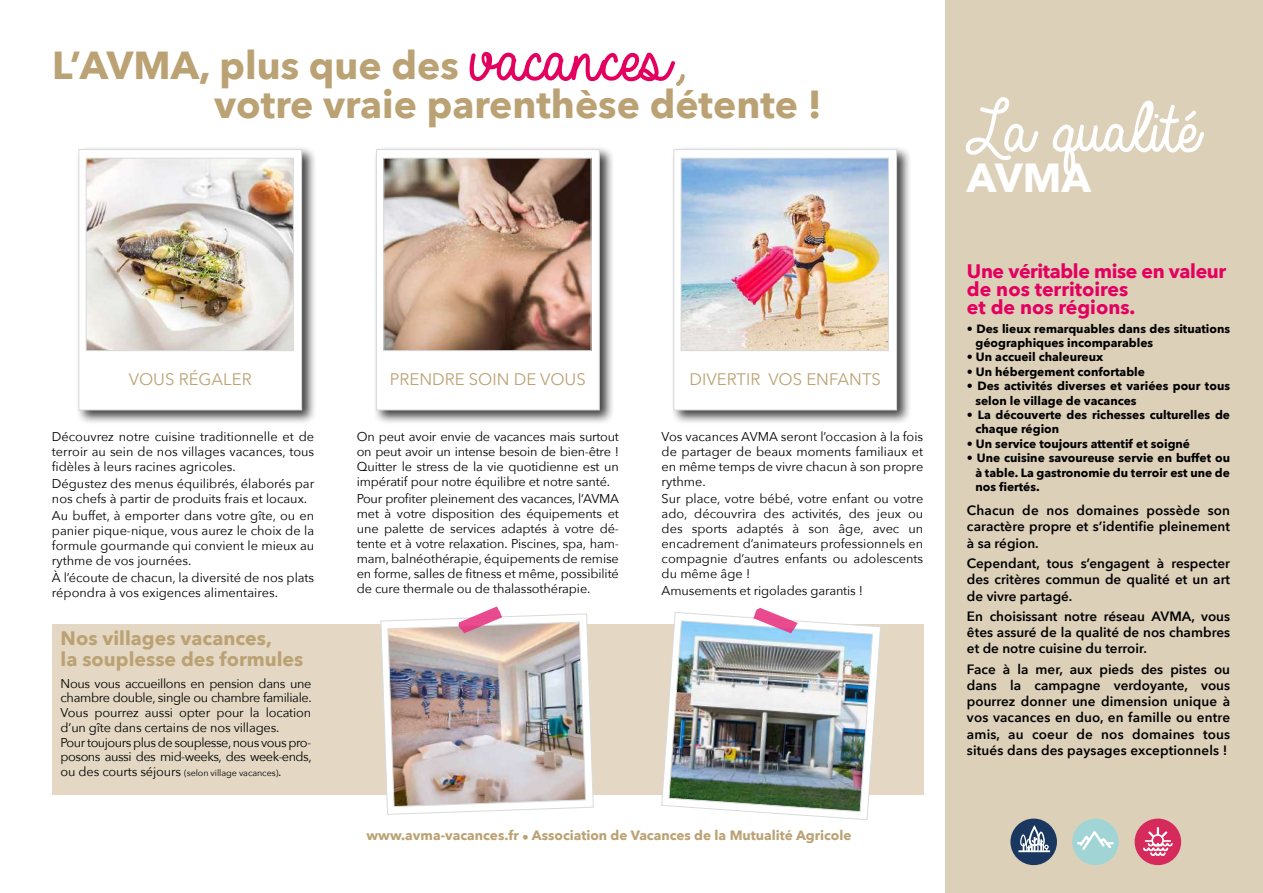
<style>
.page{position:relative;width:1263px;height:893px;background:#fff}
.page>*{position:absolute;margin:0;border:0;box-sizing:border-box;transform-origin:0 0}
.t1{font:75px "Always In My Heart";color:#fff}
.t2{font:75px "Always In My Heart";color:#e3005f}
.t3{font:700 40.5px "Avenir Next";color:#fff}
.t4{font:700 39px/39px "Avenir Next";color:#bba274}
.t5{font:700 19.5px/18px "Avenir Next";letter-spacing:-.01em;color:#e3005f}
.t6{font:700 19.5px/21px "Avenir Next";color:#bba274}
.t7{font:16.65px "Avenir Next";color:#bba274}
.t8{font:600 13.5px/16.2px "Avenir Next";color:#000;text-align:justify}
.t9{font:700 13.5px "Avenir Next";color:#bba274}
.t10{font:12.75px/15px "Avenir Next";letter-spacing:-.01em;color:#000;text-align:justify}
.t11{font:12.75px/14.7px "Avenir Next";letter-spacing:-.03em;color:#000}
.t12{font:700 12px/14.4px "Avenir Next";color:#000}
.t13{font:9px "Avenir Next";letter-spacing:-.01em;color:#000}
.s1{color:#bba274}
.s2{font-size:12.75px}
.s3{font-weight:500}
</style>
<div class="page">
<div style="left:945px;top:0;width:318px;height:893px;background:#ddd0b9"></div>
<div style="left:1072px;top:819px;width:47px;height:46px;background:#a1d5d5;border-radius:50%"></div>
<svg style="left:1077px;top:831px;width:36px;height:19px"></svg>
<div style="left:1010px;top:819px;width:47px;height:46px;background:#1a385f;border-radius:50%"></div>
<svg style="left:1020px;top:825px;width:29px;height:25px"></svg>
<hr style="left:1018px;top:850px;width:32px;height:2px;background:#fff">
<div style="left:1134px;top:819px;width:47px;height:46px;background:#d6295c;border-radius:50%"></div>
<svg style="left:1143px;top:828px;width:30px;height:28px"></svg>
<div style="left:52px;top:624px;width:871px;height:170px;background:#e4d8c4"></div>
<div style="left:75px;top:146px;width:242px;height:280px;background:#000;opacity:.75"></div>
<div style="left:79px;top:149px;width:223px;height:261px;background:#fff;border:1px solid #d9dadb"></div>
<img style="left:88px;top:160px;width:204px;height:189px">
<div style="left:86px;top:158px;width:208px;height:193px;border:1px solid #d9dadb"></div>
<div style="left:373px;top:146px;width:241px;height:280px;background:#000;opacity:.75"></div>
<div style="left:376px;top:149px;width:223px;height:261px;background:#fff;border:1px solid #d9dadb"></div>
<img style="left:385px;top:160px;width:204px;height:189px">
<div style="left:383px;top:158px;width:208px;height:193px;border:1px solid #d9dadb"></div>
<div style="left:670px;top:146px;width:242px;height:280px;background:#000;opacity:.75"></div>
<div style="left:673px;top:149px;width:224px;height:261px;background:#fff;border:1px solid #d9dadb"></div>
<img style="left:683px;top:160px;width:204px;height:189px">
<div style="left:681px;top:158px;width:208px;height:193px;border:1px solid #d9dadb"></div>
<img style="left:380px;top:606px;width:214px;height:209px">
<svg style="left:661px;top:626px;width:220px;height:194px"></svg>
<img style="left:668px;top:608px;width:205px;height:204px">
<h3 class="t4" style="left:214px;top:46px;width:609px;text-indent:-162px">L’AVMA, plus que des<br>votre vraie parenthèse détente !</h3>
<h1 class="t2" style="left:455px;top:17px;width:213px">vacances<span class="s1">,</span></h1>
<h3 class="t7" style="left:129px;top:365px;width:124px">VOUS RÉGALER</h3>
<h3 class="t7" style="left:390px;top:365px;width:197px">PRENDRE SOIN DE VOUS</h3>
<h3 class="t7" style="left:689px;top:365px;width:193px">DIVERTIR VOS ENFANTS</h3>
<p class="t10" style="left:52px;top:429px;width:264px">Découvrez notre cuisine traditionnelle et de terroir au sein de nos villages vacances, tous fidèles à leurs racines agricoles.</p>
<p class="t10" style="left:52px;top:476px;width:264px">Dégustez des menus équilibrés, élaborés par nos chefs à partir de produits frais et locaux.</p>
<p class="t10" style="left:52px;top:508px;width:264px">Au buffet, à emporter dans votre gîte, ou en panier pique-nique, vous aurez le choix de la formule gourmande qui convient le mieux au rythme de vos journées.</p>
<p class="t10" style="left:52px;top:570px;width:264px">À l’écoute de chacun, la diversité de nos plats répondra à vos exigences alimentaires.</p>
<h3 class="t6" style="left:61px;top:627px;width:244px">Nos villages vacances,<br>la souplesse des formules</h3>
<p class="t11" style="left:61px;top:675px;width:253px">Nous vous accueillons en pension dans une chambre double, single ou chambre familiale.<br>Vous pourrez aussi opter pour la location d’un gîte dans certains de nos villages.<br>Pour toujours plus de souplesse, nous vous pro&shy;posons aussi des mid-weeks, des week-ends,</p>
<p class="t13" style="left:61px;top:765px;width:222px"><span class="s2">ou des courts séjours</span> (selon village vacances)<span class="s2">.</span></p>
<p class="t10" style="left:357px;top:429px;width:264px">On peut avoir envie de vacances mais surtout on peut avoir un intense besoin de bien-être !<br>Quitter le stress de la vie quotidienne est un impératif pour notre équilibre et notre santé.</p>
<p class="t10" style="left:357px;top:491px;width:264px">Pour profiter pleinement des vacances, l’AVMA met à votre disposition des équipements et une palette de services adaptés à votre dé&shy;tente et à votre relaxation. Piscines, spa, ham&shy;mam, balnéothérapie, équipements de remise en forme, salles de fitness et même, possibilité de cure thermale ou de thalassothérapie.</p>
<p class="t10" style="left:662px;top:429px;width:263px">Vos vacances AVMA seront l’occasion à la fois de partager de beaux moments familiaux et en même temps de vivre chacun à son propre rythme.</p>
<p class="t10" style="left:662px;top:491px;width:263px">Sur place, votre bébé, votre enfant ou votre ado, découvrira des activités, des jeux ou des sports adaptés à son âge, avec un encadrement d’animateurs professionnels en compagnie d’autres enfants ou adolescents du même âge !</p>
<p class="t10" style="left:662px;top:583px;width:203px">Amusements et rigolades garantis !</p>
<p class="t9" style="left:366px;top:824px;width:486px">www.avma-vacances.fr • Association de Vacances de la Mutualité Agricole</p>
<h1 class="t1" style="left:956px;top:88px;width:230px">La qualité</h1>
<h2 class="t3" style="left:967px;top:142px;width:126px">AVMA</h2>
<h3 class="t5" style="left:967px;top:262px;width:261px">Une véritable mise en valeur de nos territoires<br>et de nos régions.</h3>
<p class="t12" style="left:975px;top:321px;width:256px;text-indent:-8px"><span class="s3">•</span> Des lieux remarquables dans des situations géographiques incomparables</p>
<p class="t12" style="left:967px;top:350px;width:138px"><span class="s3">•</span> Un accueil chaleureux</p>
<p class="t12" style="left:967px;top:364px;width:180px"><span class="s3">•</span> Un hébergement confortable</p>
<p class="t12" style="left:975px;top:379px;width:256px;text-indent:-8px"><span class="s3">•</span> Des activités diverses et variées pour tous selon le village de vacances</p>
<p class="t12" style="left:975px;top:407px;width:256px;text-indent:-9px"><span class="s3">•</span> La découverte des richesses culturelles de chaque région</p>
<p class="t12" style="left:967px;top:436px;width:225px"><span class="s3">•</span> Un service toujours attentif et soigné</p>
<p class="t12" style="left:975px;top:451px;width:256px;text-align:justify;text-indent:-9px"><span class="s3">•</span> Une cuisine savoureuse servie en buffet ou à table. La gastronomie du terroir est une de nos fiertés.</p>
<p class="t8" style="left:967px;top:502px;width:265px">Chacun de nos domaines possède son caractère propre et s’identifie pleinement à sa région.</p>
<p class="t8" style="left:967px;top:555px;width:265px">Cependant, tous s’engagent à respecter des critères commun de qualité et un art de vivre partagé.</p>
<p class="t8" style="left:967px;top:608px;width:265px">En choisissant notre réseau AVMA, vous êtes assuré de la qualité de nos chambres et de notre cuisine du terroir.</p>
<p class="t8" style="left:967px;top:661px;width:265px">Face à la mer, aux pieds des pistes ou dans la campagne verdoyante, vous pourrez donner une dimension unique à vos vacances en duo, en famille ou entre amis, au coeur de nos domaines tous situés dans des paysages exceptionnels !</p>
</div>
